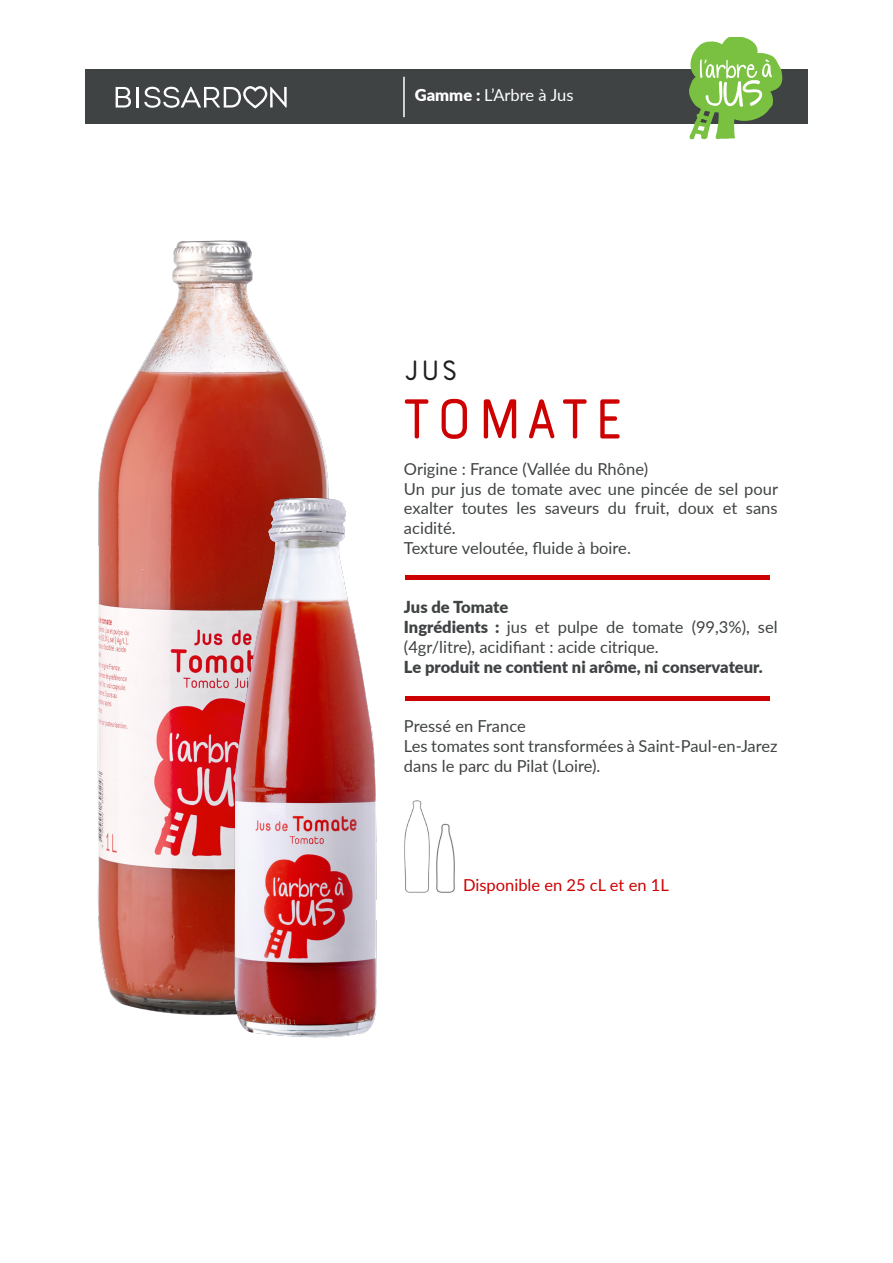
<style>
.page{position:relative;width:893px;height:1263px;background:#fff}
.page>*{position:absolute;margin:0;border:0;box-sizing:border-box;transform-origin:0 0}
.t1{font:700 65.1px "Bourton Line";color:#cd0102}
.t2{font:700 32.55px "Bourton Line";color:#231f20}
.t3{font:16.5px/19.8px "Lato";color:#404344}
.t4{font:900 16.5px "Lato";color:#404344}
.t5{font:16.5px "Lato";color:#cd0102}
.t6{font:16.5px "Lato";color:#fff}
.s1{font-weight:900}
</style>
<div class="page">
<div style="left:85px;top:70px;width:723px;height:54px;background:#404344"></div>
<hr style="left:405px;top:576px;width:364px;height:4px;background:#cd0102">
<hr style="left:405px;top:696px;width:364px;height:4px;background:#cd0102">
<svg style="left:116px;top:87px;width:15px;height:21px"></svg>
<svg style="left:144px;top:86px;width:143px;height:22px"></svg>
<hr style="left:136px;top:87px;width:3px;height:21px;background:#fff">
<svg style="left:688px;top:37px;width:96px;height:103px"></svg>
<hr style="left:403px;top:77px;width:2px;height:40px;background:#fff">
<img style="left:97px;top:240px;width:231px;height:776px">
<img style="left:214px;top:477px;width:163px;height:561px">
<img style="left:404px;top:800px;width:26px;height:93px">
<img style="left:436px;top:823px;width:19px;height:70px">
<p class="t6" style="left:415px;top:84px;width:160px"><span class="s1">Gamme :</span> L’Arbre à Jus</p>
<p class="t2" style="left:404px;top:350px;width:56px">JUS</p>
<p class="t1" style="left:400px;top:379px;width:228px">TOMATE</p>
<p class="t3" style="left:404px;top:458px;width:246px">Origine : France (Vallée du Rhône)</p>
<p class="t3" style="left:404px;top:478px;width:376px;text-align:justify">Un pur jus de tomate avec une pincée de sel pour exalter toutes les saveurs du fruit, doux et sans acidité.</p>
<p class="t3" style="left:404px;top:537px;width:228px">Texture veloutée, fluide à boire.</p>
<p class="t4" style="left:404px;top:595px;width:106px">Jus de Tomate</p>
<p class="t3" style="left:404px;top:617px;width:375px"><span class="s1">Ingrédients :</span> jus et pulpe de tomate (99,3%), sel (4gr/litre), acidifiant : acide citrique.</p>
<p class="t4" style="left:404px;top:654px;width:360px">Le produit ne contient ni arôme, ni conservateur.</p>
<p class="t3" style="left:404px;top:716px;width:123px">Pressé en France</p>
<p class="t3" style="left:404px;top:735px;width:375px">Les tomates sont transformées à Saint-Paul-en-Jarez dans le parc du Pilat (Loire).</p>
<p class="t5" style="left:463px;top:873px;width:207px">Disponible en 25 cL et en 1L</p>
</div>
